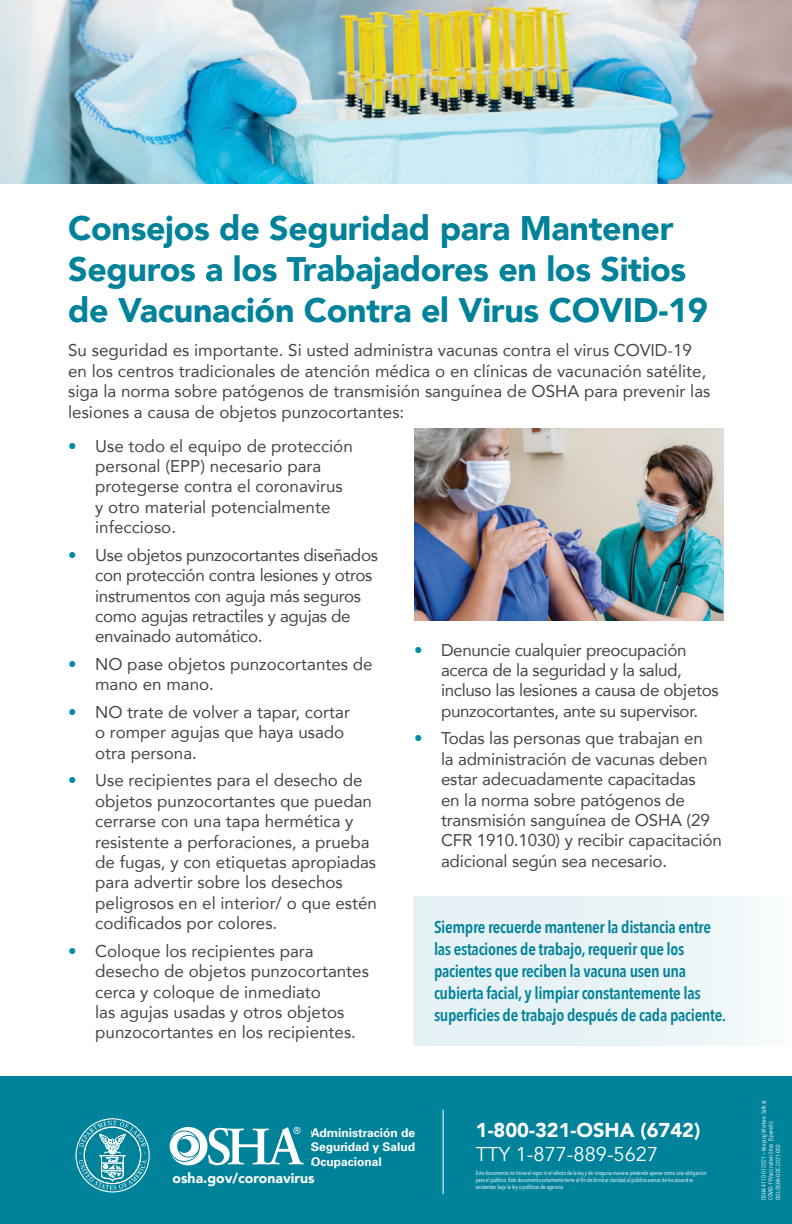
<style>
.page{position:relative;width:792px;height:1224px;background:#fff}
.page>*{position:absolute;margin:0;border:0;box-sizing:border-box;transform-origin:0 0}
.t1{font:900 34px/40.8px "Avenir";letter-spacing:-.01em;color:#00829b}
.t2{font:900 20px/24px "Avenir";color:#fff}
.List_Paragraph{font:17px/20.4px "Avenir";color:#464647}
.List_Paragraph-2{font:17px/20.4px "Avenir";letter-spacing:-.02em;color:#464647}
.List_Paragraph-3{font:600 17px/22px "Avenir Next Condensed";letter-spacing:-.02em;color:#00829b}
.t3{font:900 14px "Avenir";color:#fff}
.t4{font:700 12px/14.4px "Univers";color:#fff;text-align:justify}
.t5{font:6px/7.2px "Avenir Next Condensed";letter-spacing:-.01em;color:#fff}
.s1{color:#008ca4}
.s2{font-weight:400}
</style>
<div class="page">
<div style="left:0;top:1076px;width:792px;height:148px;background:#00829b"></div>
<hr style="left:443px;top:1110px;width:1px;height:84px;background:#fff">
<img style="left:0;top:0;width:792px;height:184px">
<img style="left:414px;top:428px;width:310px;height:193px">
<div style="left:413px;top:896px;width:379px;height:149px;background:linear-gradient(to right,#e1f0f3,#f3f9fa)"></div>
<svg style="left:170px;top:1127px;width:134px;height:38px"></svg>
<div style="left:76px;top:1118px;width:74px;height:74px;border:1px solid #fff;border-radius:50%"></div>
<svg style="left:79px;top:1121px;width:68px;height:69px"></svg>
<h1 class="t1" style="left:68px;top:207px;width:641px">Consejos de Seguridad para Mantener<br>Seguros a los Trabajadores en los Sitios de Vacunación Contra el Virus COVID-19</h1>
<p class="List_Paragraph" style="left:68px;top:340px;width:644px">Su seguridad es importante. Si usted administra vacunas contra el virus COVID-19 en los centros tradicionales de atención médica o en clínicas de vacunación satélite, siga la norma sobre patógenos de transmisión sanguínea de OSHA para prevenir las lesiones a causa de objetos punzocortantes:</p>
<p class="List_Paragraph" style="left:95px;top:435px;width:259px;text-indent:-27px"><span class="s1">•</span> Use todo el equipo de protección personal (EPP) necesario para protegerse contra el coronavirus y otro material potencialmente infeccioso.</p>
<p class="List_Paragraph-2" style="left:95px;top:544px;width:284px;text-indent:-27px"><span class="s1">•</span> Use objetos punzocortantes diseñados con protección contra lesiones y otros instrumentos con aguja más seguros como agujas retractiles y agujas de envainado automático.</p>
<p class="List_Paragraph" style="left:95px;top:653px;width:279px;text-indent:-27px"><span class="s1">•</span> NO pase objetos punzocortantes de mano en mano.</p>
<p class="List_Paragraph" style="left:95px;top:701px;width:256px;text-indent:-27px"><span class="s1">•</span> NO trate de volver a tapar, cortar o romper agujas que haya usado otra persona.</p>
<p class="List_Paragraph" style="left:95px;top:770px;width:283px;text-indent:-27px"><span class="s1">•</span> Use recipientes para el desecho de objetos punzocortantes que puedan cerrarse con una tapa hermética y resistente a perforaciones, a prueba de fugas, y con etiquetas apropiadas para advertir sobre los desechos peligrosos en el interior/ o que estén codificados por colores.</p>
<p class="List_Paragraph" style="left:95px;top:940px;width:275px;text-indent:-27px"><span class="s1">•</span> Coloque los recipientes para desecho de objetos punzocortantes cerca y coloque de inmediato<br>las agujas usadas y otros objetos punzocortantes en los recipientes.</p>
<p class="List_Paragraph-2" style="left:441px;top:639px;width:279px;text-indent:-27px"><span class="s1">•</span> Denuncie cualquier preocupación acerca de la seguridad y la salud, incluso las lesiones a causa de objetos punzocortantes, ante su supervisor.</p>
<p class="List_Paragraph" style="left:441px;top:728px;width:282px;text-indent:-27px"><span class="s1">•</span> Todas las personas que trabajan en<br>la administración de vacunas deben estar adecuadamente capacitadas<br>en la norma sobre patógenos de transmisión sanguínea de OSHA (29<br>CFR 1910.1030) y recibir capacitación adicional según sea necesario.</p>
<p class="List_Paragraph-3" style="left:434px;top:916px;width:294px">Siempre recuerde mantener la distancia entre las estaciones de trabajo, requerir que los pacientes que reciben la vacuna usen una cubierta facial, y limpiar constantemente las superficies de trabajo después de cada paciente.</p>
<p class="t4" style="left:311px;top:1125px;width:106px">Administración de Seguridad y Salud Ocupacional</p>
<p class="t2" style="left:476px;top:1117px;width:226px">1-800-321-OSHA (6742)<br><span class="s2">TTY 1-877-889-5627</span></p>
<p class="t3" style="left:173px;top:1167px;width:144px">osha.gov/coronavirus</p>
<p class="t5" style="left:476px;top:1169px;width:232px">Este documento no tiene el vigor ni el efecto de la ley y de ninguna manera pretende operar como una obligación para el público. Este documento solamente tiene el fin de brindar claridad al público acerca de los acuerdos existentes bajo la ley o políticas de agencia.</p>
<p class="t5" style="left:760px;top:1200px;width:101px;rotate:-90deg">OSHA 4110-01 2021 — Keeping Workers Safe at<br>COVID-19 Vaccination Sites (Spanish)<br>DOL-OSHA-OOC-2021-002</p>
</div>
